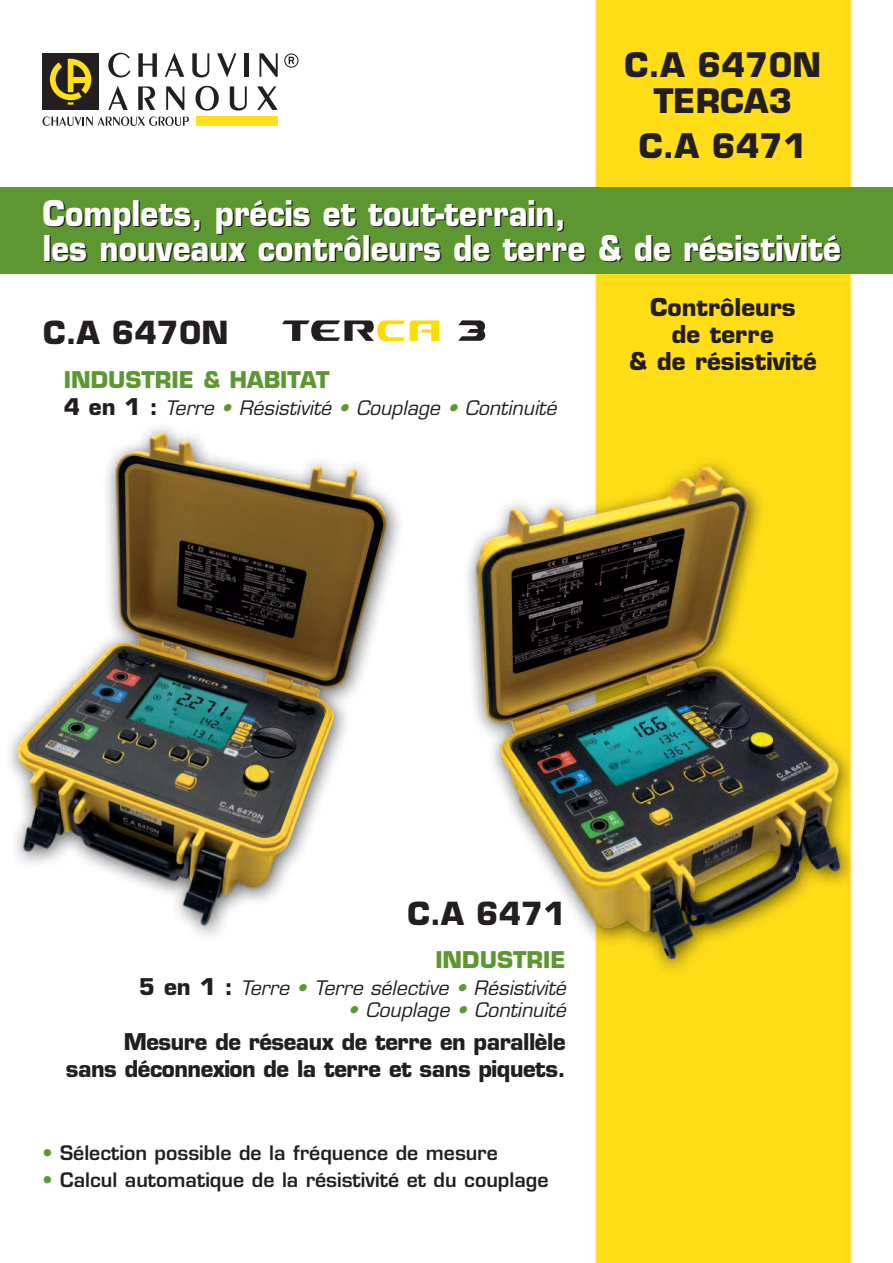
<style>
.page{position:relative;width:893px;height:1263px;background:#fff}
.page>*{position:absolute;margin:0;border:0;box-sizing:border-box;transform-origin:0 0}
.t1{font:700 34.5px/34.5px "Eurostile";color:#fff;scale:.9 1}
.t2{font:700 33px/36px "Eurostile";color:#231f20;text-align:center}
.t3{font:700 31.05px "Eurostile";color:#231f20}
.t4{font:700 24px/27px "Eurostile";color:#231f20;text-align:center}
.t5{font:700 22.5px/27px "Eurostile";letter-spacing:-.02em;color:#231f20;text-align:right}
.t6{font:700 22.5px "Eurostile";color:#5c9731}
.t7{font:italic 19.5px "Eurostile";color:#231f20}
.t8{font:600 19.5px "Eurostile";color:#231f20}
.s1{font-weight:700;font-style:normal;font-size:22.5px}
.s2{color:#5c9731}
</style>
<div class="page">
<img style="left:0;top:0;width:893px;height:1263px">
<div style="left:0;top:187px;width:893px;height:86px;background:#5c9731"></div>
<div style="left:196px;top:117px;width:82px;height:9px;background:#ffe01b"></div>
<div style="left:42px;top:53px;width:57px;height:57px;background:#231f20"></div>
<svg style="left:50px;top:59px;width:41px;height:46px"></svg>
<svg style="left:108px;top:53px;width:22px;height:24px"></svg>
<svg style="left:138px;top:53px;width:19px;height:24px"></svg>
<svg style="left:165px;top:53px;width:19px;height:24px"></svg>
<svg style="left:192px;top:53px;width:17px;height:24px"></svg>
<svg style="left:217px;top:53px;width:19px;height:24px"></svg>
<div style="left:244px;top:53px;width:5px;height:24px;background:#231f20"></div>
<svg style="left:259px;top:53px;width:19px;height:24px"></svg>
<svg style="left:108px;top:86px;width:20px;height:24px"></svg>
<svg style="left:138px;top:86px;width:17px;height:24px"></svg>
<svg style="left:166px;top:86px;width:18px;height:24px"></svg>
<svg style="left:195px;top:86px;width:24px;height:25px"></svg>
<svg style="left:230px;top:86px;width:17px;height:25px"></svg>
<svg style="left:257px;top:86px;width:21px;height:24px"></svg>
<svg style="left:42px;top:116px;width:147px;height:10px"></svg>
<svg style="left:284px;top:53px;width:14px;height:15px"></svg>
<svg style="left:282px;top:320px;width:157px;height:21px"></svg>
<svg style="left:458px;top:320px;width:27px;height:21px"></svg>
<h2 class="t2" style="left:624px;top:50px;width:198px">C.A 6470N<br>TERCA3</h2>
<h2 class="t2" style="left:639px;top:131px;width:170px">C.A 6471</h2>
<h1 class="t1" style="left:43px;top:200px;width:888px">Complets, précis et tout-terrain,<br>les nouveaux contrôleurs de terre &amp; de résistivité</h1>
<h3 class="t3" style="left:43px;top:320px;width:187px">C.A 6470N</h3>
<p class="t6" style="left:64px;top:371px;width:267px">INDUSTRIE &amp; HABITAT</p>
<p class="t7" style="left:64px;top:400px;width:494px"><span class="s1">4 en 1 :</span> Terre <span class="s2">•</span> Résistivité <span class="s2">•</span> Couplage <span class="s2">•</span> Continuité</p>
<p class="t4" style="left:629px;top:296px;width:189px">Contrôleurs<br>de terre<br>&amp; de résistivité</p>
<h3 class="t3" style="left:407px;top:901px;width:160px">C.A 6471</h3>
<p class="t6" style="left:435px;top:951px;width:132px">INDUSTRIE</p>
<p class="t7" style="left:139px;top:980px;width:428px"><span class="s1">5 en 1 :</span> Terre <span class="s2">•</span> Terre sélective <span class="s2">•</span> Résistivité</p>
<p class="t7" style="left:348px;top:1002px;width:219px"><span class="s2">•</span> Couplage <span class="s2">•</span> Continuité</p>
<p class="t5" style="left:66px;top:1031px;width:501px">Mesure de réseaux de terre en parallèle<br>sans déconnexion de la terre et sans piquets.</p>
<p class="t8" style="left:43px;top:1146px;width:457px"><span class="s2">•</span> Sélection possible de la fréquence de mesure</p>
<p class="t8" style="left:43px;top:1173px;width:508px"><span class="s2">•</span> Calcul automatique de la résistivité et du couplage</p>
</div>
